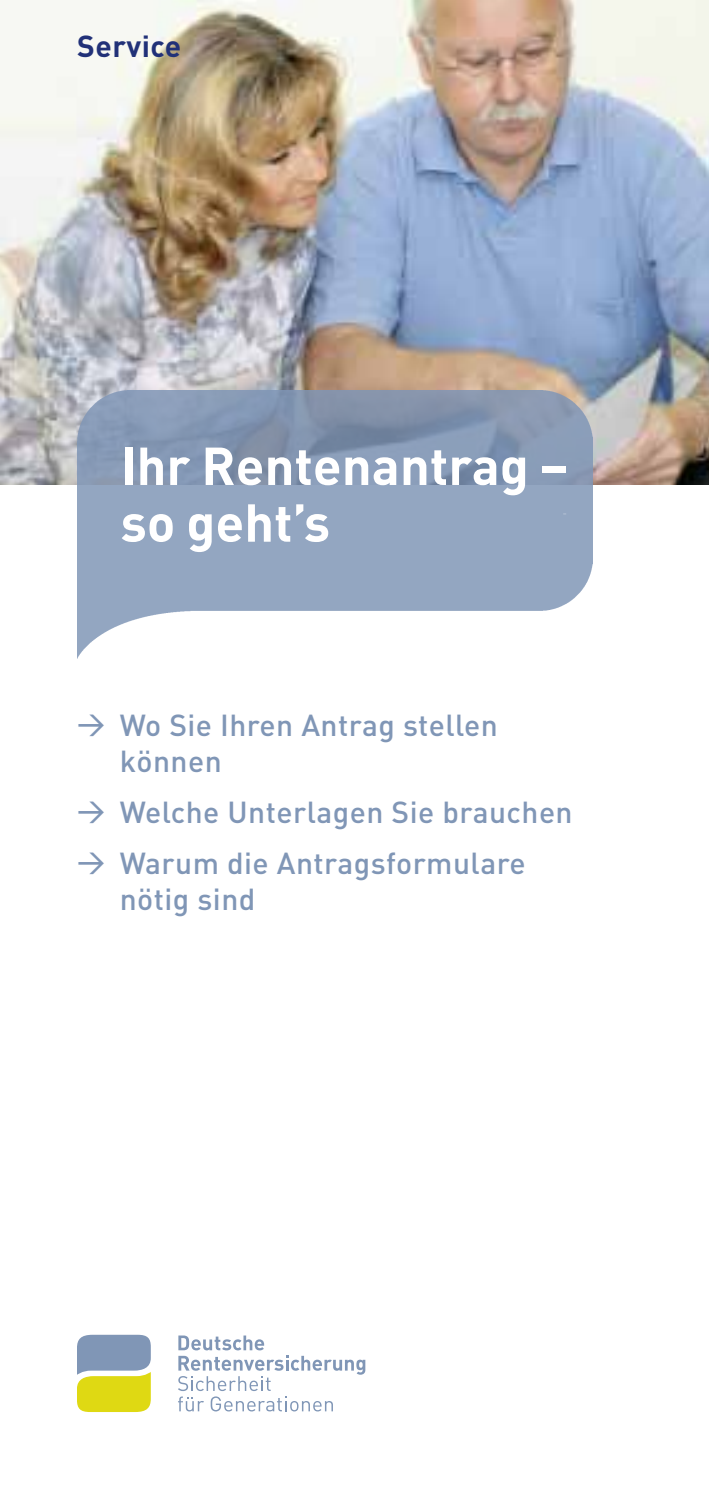
<style>
.page{position:relative;width:709px;height:1489px;background:#fff}
.page>*{position:absolute;margin:0;border:0;box-sizing:border-box;transform-origin:0 0}
.t1{font:700 52.5px/56.8px "DIN";color:#fff}
.t2{font:500 30px/35.5px "DIN";letter-spacing:.015em;color:#8096b6}
.t3{font:700 30px "DIN";letter-spacing:.015em;color:#213178}
.s1{font-family:"DIN Medium Alternate";font-weight:400;font-size:27.5px}
</style>
<div class="page">
<img style="left:0;top:0;width:709px;height:485px">
<svg style="left:77px;top:1334px;width:74px;height:77px;background:#b7be75"></svg>
<svg style="left:178px;top:1335px;width:187px;height:55px"></svg>
<svg style="left:211px;top:1396px;width:122px;height:15px"></svg>
<svg style="left:178px;top:1396px;width:26px;height:15px"></svg>
<img style="left:77px;top:390px;width:515px;height:268px">
<p class="t3" style="left:77px;top:26px;width:105px">Service</p>
<h1 class="t1" style="left:120px;top:435px;width:449px">Ihr Rentenantrag – so geht’s</h1>
<p class="t2" style="left:120px;top:706px;width:380px;text-indent:-43px"><span class="s1">&gt;</span> Wo Sie Ihren Antrag stellen können</p>
<p class="t2" style="left:77px;top:785px;width:497px;line-height:51.2px"><span class="s1">&gt;</span> Welche Unterlagen Sie brauchen <span class="s1">&gt;</span> Warum die Antragsformulare</p>
<p class="t2" style="left:120px;top:880px;width:137px">nötig sind</p>
</div>
